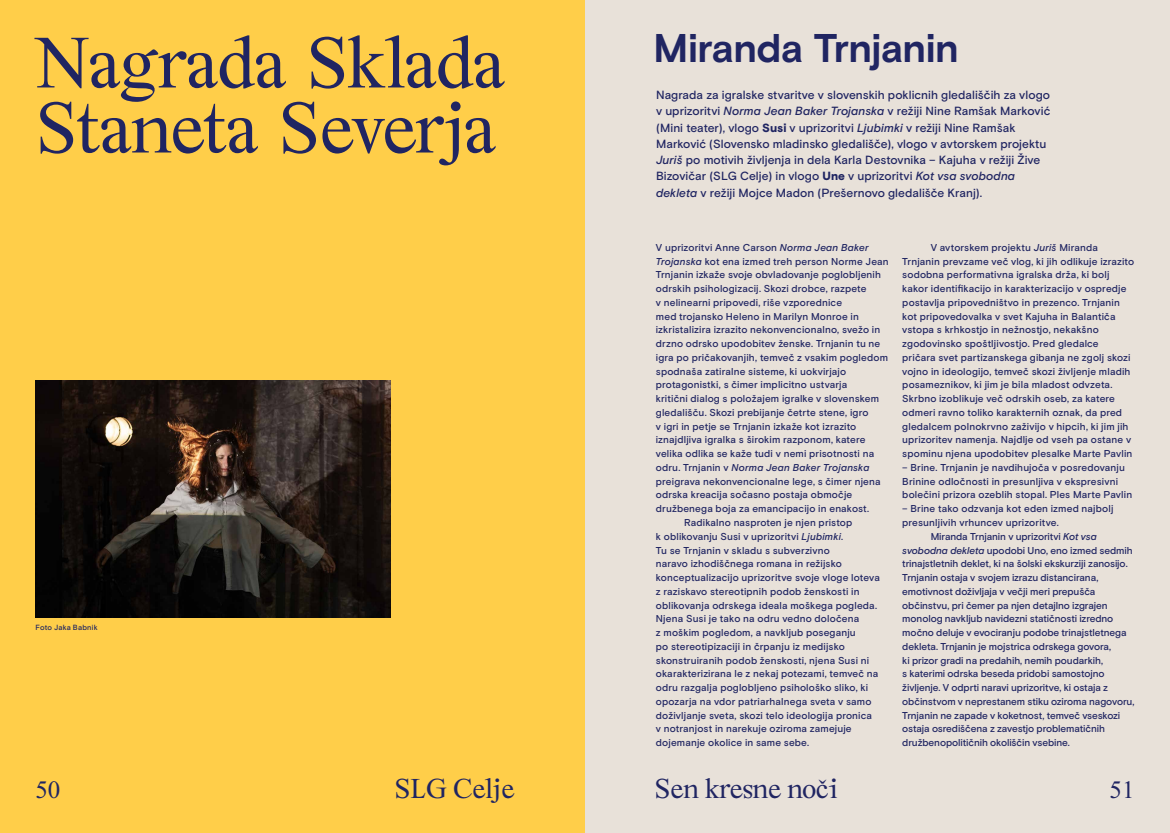
<style>
.page{position:relative;width:1170px;height:833px;background:#fff}
.page>*{position:absolute;margin:0;border:0;box-sizing:border-box;transform-origin:0 0}
.t1{font:75px/65px "Slovenec";letter-spacing:-.005em;color:#202562}
.t2{font:700 40px "Basis Grotesque Pro";letter-spacing:-.02em;color:#202562}
.t3{font:28.75px "Slovenec";color:#202562}
.t4{font:25px "Slovenec";color:#202562}
.t5{font:500 11.88px/16.2px "Basis Grotesque Pro";letter-spacing:.005em;color:#202562}
.t6{font:500 10px/13.8px "Basis Grotesque Pro";letter-spacing:.01em;color:#202562}
.t7{font:500 10px "Basis Grotesque Pro";letter-spacing:-.01em;color:#202562}
.t8{font:italic 500 10px "Basis Grotesque Pro";letter-spacing:.015em;color:#202562}
.t9{font:500 7.5px "Basis Grotesque Pro";letter-spacing:.025em;color:#202562}
.s1{font-style:italic}
.s2{font-weight:900}
.s3{font-style:normal}
</style>
<div class="page">
<div style="left:585px;top:0;width:584px;height:833px;background:#e8e1d9"></div>
<div style="left:0;top:0;width:585px;height:833px;background:#ffce49"></div>
<img style="left:35px;top:380px;width:356px;height:237px">
<h1 class="t1" style="left:35px;top:29px;width:470px">Nagrada Sklada<br>Staneta Severja</h1>
<p class="t9" style="left:35px;top:623px;width:64px">Foto Jaka Babnik</p>
<h2 class="t2" style="left:653px;top:25px;width:307px">Miranda Trnjanin</h2>
<p class="t5" style="left:656px;top:87px;width:395px">Nagrada za igralske stvaritve v slovenskih poklicnih gledališčih za vlogo v uprizoritvi <span class="s1">Norma Jean Baker Trojanska</span> v režiji Nine Ramšak Marković (Mini teater), vlogo <span class="s2">Susi</span> v uprizoritvi <span class="s1">Ljubimki</span> v režiji Nine Ramšak Marković (Slovensko mladinsko gledališče), vlogo v avtorskem projektu <span class="s1">Juriš</span> po motivih življenja in dela Karla Destovnika – Kajuha v režiji Žive Bizovičar (SLG Celje) in vlogo <span class="s2">Une</span> v uprizoritvi <span class="s1">Kot vsa svobodna dekleta</span> v režiji Mojce Madon (Prešernovo gledališče Kranj).</p>
<p class="t6" style="left:656px;top:241px;width:214px">V uprizoritvi Anne Carson <span class="s1">Norma Jean Baker</span></p>
<p class="t6" style="left:656px;top:255px;width:234px"><span class="s1">Trojanska</span> kot ena izmed treh person Norme Jean</p>
<p class="t6" style="left:656px;top:268px;width:226px">Trnjanin izkaže svoje obvladovanje poglobljenih</p>
<p class="t6" style="left:656px;top:282px;width:212px">odrskih psihologizacij. Skozi drobce, razpete</p>
<p class="t6" style="left:656px;top:296px;width:188px">v nelinearni pripovedi, riše vzporednice</p>
<p class="t6" style="left:656px;top:310px;width:205px">med trojansko Heleno in Marilyn Monroe in</p>
<p class="t6" style="left:656px;top:323px;width:226px">izkristalizira izrazito nekonvencionalno, svežo in</p>
<p class="t6" style="left:656px;top:337px;width:226px">drzno odrsko upodobitev ženske. Trnjanin tu ne</p>
<p class="t6" style="left:656px;top:351px;width:233px">igra po pričakovanjih, temveč z vsakim pogledom</p>
<p class="t6" style="left:656px;top:365px;width:192px">spodnaša zatiralne sisteme, ki uokvirjajo</p>
<p class="t6" style="left:656px;top:378px;width:193px">protagonistki, s čimer implicitno ustvarja</p>
<p class="t6" style="left:656px;top:392px;width:225px">kritični dialog s položajem igralke v slovenskem</p>
<p class="t6" style="left:656px;top:406px;width:214px">gledališču. Skozi prebijanje četrte stene, igro</p>
<p class="t6" style="left:656px;top:420px;width:202px">v igri in petje se Trnjanin izkaže kot izrazito</p>
<p class="t6" style="left:656px;top:433px;width:211px">iznajdljiva igralka s širokim razponom, katere</p>
<p class="t6" style="left:656px;top:447px;width:220px">velika odlika se kaže tudi v nemi prisotnosti na</p>
<p class="t8" style="left:656px;top:461px;width:215px"><span class="s3">odru. Trnjanin v</span> Norma Jean Baker Trojanska</p>
<p class="t6" style="left:656px;top:475px;width:226px">preigrava nekonvencionalne lege, s čimer njena</p>
<p class="t6" style="left:656px;top:488px;width:198px">odrska kreacija sočasno postaja območje</p>
<p class="t6" style="left:656px;top:502px;width:215px">družbenega boja za emancipacijo in enakost.</p>
<p class="t6" style="left:684px;top:516px;width:169px">Radikalno nasproten je njen pristop</p>
<p class="t6" style="left:656px;top:530px;width:189px">k oblikovanju Susi v uprizoritvi <span class="s1">Ljubimki</span>.</p>
<p class="t6" style="left:656px;top:543px;width:175px">Tu se Trnjanin v skladu s subverzivno</p>
<p class="t6" style="left:656px;top:557px;width:187px">naravo izhodiščnega romana in režijsko</p>
<p class="t6" style="left:656px;top:571px;width:225px">konceptualizacijo uprizoritve svoje vloge loteva</p>
<p class="t6" style="left:656px;top:585px;width:205px">z raziskavo stereotipnih podob ženskosti in</p>
<p class="t6" style="left:656px;top:598px;width:223px">oblikovanja odrskega ideala moškega pogleda.</p>
<p class="t6" style="left:656px;top:612px;width:205px">Njena Susi je tako na odru vedno določena</p>
<p class="t6" style="left:656px;top:626px;width:201px">z moškim pogledom, a navkljub poseganju</p>
<p class="t6" style="left:656px;top:640px;width:190px">po stereotipizaciji in črpanju iz medijsko</p>
<p class="t6" style="left:656px;top:653px;width:215px">skonstruiranih podob ženskosti, njena Susi ni</p>
<p class="t6" style="left:656px;top:667px;width:224px">okarakterizirana le z nekaj potezami, temveč na</p>
<p class="t6" style="left:656px;top:681px;width:214px">odru razgalja poglobljeno psihološko sliko, ki</p>
<p class="t6" style="left:656px;top:695px;width:217px">opozarja na vdor patriarhalnega sveta v samo</p>
<p class="t6" style="left:656px;top:708px;width:218px">doživljanje sveta, skozi telo ideologija pronica</p>
<p class="t6" style="left:656px;top:722px;width:197px">v notranjost in narekuje oziroma zamejuje</p>
<p class="t6" style="left:656px;top:736px;width:155px">dojemanje okolice in same sebe.</p>
<p class="t6" style="left:902px;top:241px;width:233px;text-indent:28px">V avtorskem projektu <span class="s1">Juriš</span> Miranda Trnjanin prevzame več vlog, ki jih odlikuje izrazito sodobna performativna igralska drža, ki bolj kakor identifikacijo in karakterizacijo v ospredje postavlja pripovedništvo in prezenco. Trnjanin kot pripovedovalka v svet Kajuha in Balantiča vstopa s krhkostjo in nežnostjo, nekakšno zgodovinsko spoštljivostjo. Pred gledalce pričara svet partizanskega gibanja ne zgolj skozi vojno in ideologijo, temveč skozi življenje mladih posameznikov, ki jim je bila mladost odvzeta.<br>Skrbno izoblikuje več odrskih oseb, za katere odmeri ravno toliko karakternih oznak, da pred gledalcem polnokrvno zaživijo v hipcih, ki jim jih uprizoritev namenja. Najdlje od vseh pa ostane v spominu njena upodobitev plesalke Marte Pavlin</p>
<p class="t6" style="left:902px;top:461px;width:231px">– Brine. Trnjanin je navdihujoča v posredovanju<br>Brinine odločnosti in presunljiva v ekspresivni bolečini prizora ozeblih stopal. Ples Marte Pavlin</p>
<p class="t6" style="left:902px;top:502px;width:212px">– Brine tako odzvanja kot eden izmed najbolj</p>
<p class="t6" style="left:902px;top:516px;width:158px">presunljivih vrhuncev uprizoritve.</p>
<p class="t7" style="left:930px;top:530px;width:168px">Miranda Trnjanin v uprizoritvi <span class="s1">Kot vsa</span></p>
<p class="t7" style="left:902px;top:544px;width:232px"><span class="s1">svobodna dekleta</span> upodobi Uno, eno izmed sedmih</p>
<p class="t7" style="left:902px;top:558px;width:227px">trinajstletnih deklet, ki na šolski ekskurziji zanosijo.</p>
<p class="t7" style="left:902px;top:571px;width:197px">Trnjanin ostaja v svojem izrazu distancirana,</p>
<p class="t7" style="left:902px;top:585px;width:195px">emotivnost doživljaja v večji meri prepušča</p>
<p class="t7" style="left:902px;top:599px;width:207px">občinstvu, pri čemer pa njen detajlno izgrajen</p>
<p class="t7" style="left:902px;top:613px;width:212px">monolog navkljub navidezni statičnosti izredno</p>
<p class="t7" style="left:902px;top:626px;width:226px">močno deluje v evociranju podobe trinajstletnega</p>
<p class="t7" style="left:902px;top:640px;width:210px">dekleta. Trnjanin je mojstrica odrskega govora,</p>
<p class="t7" style="left:902px;top:654px;width:202px">ki prizor gradi na predahih, nemih poudarkih,</p>
<p class="t7" style="left:902px;top:668px;width:204px">s katerimi odrska beseda pridobi samostojno</p>
<p class="t7" style="left:902px;top:681px;width:207px">življenje. V odprti naravi uprizoritve, ki ostaja z</p>
<p class="t7" style="left:902px;top:695px;width:234px">občinstvom v neprestanem stiku oziroma nagovoru,</p>
<p class="t7" style="left:902px;top:709px;width:219px">Trnjanin ne zapade v koketnost, temveč vseskozi</p>
<p class="t7" style="left:902px;top:723px;width:204px">ostaja osrediščena z zavestjo problematičnih</p>
<p class="t7" style="left:902px;top:736px;width:169px">družbenopolitičnih okoliščin vsebine.</p>
<h3 class="t4" style="left:35px;top:772px;width:26px">50</h3>
<h3 class="t3" style="left:394px;top:768px;width:121px">SLG Celje</h3>
<h3 class="t3" style="left:654px;top:768px;width:185px">Sen kresne noči</h3>
<h3 class="t4" style="left:1109px;top:772px;width:26px">51</h3>
</div>
